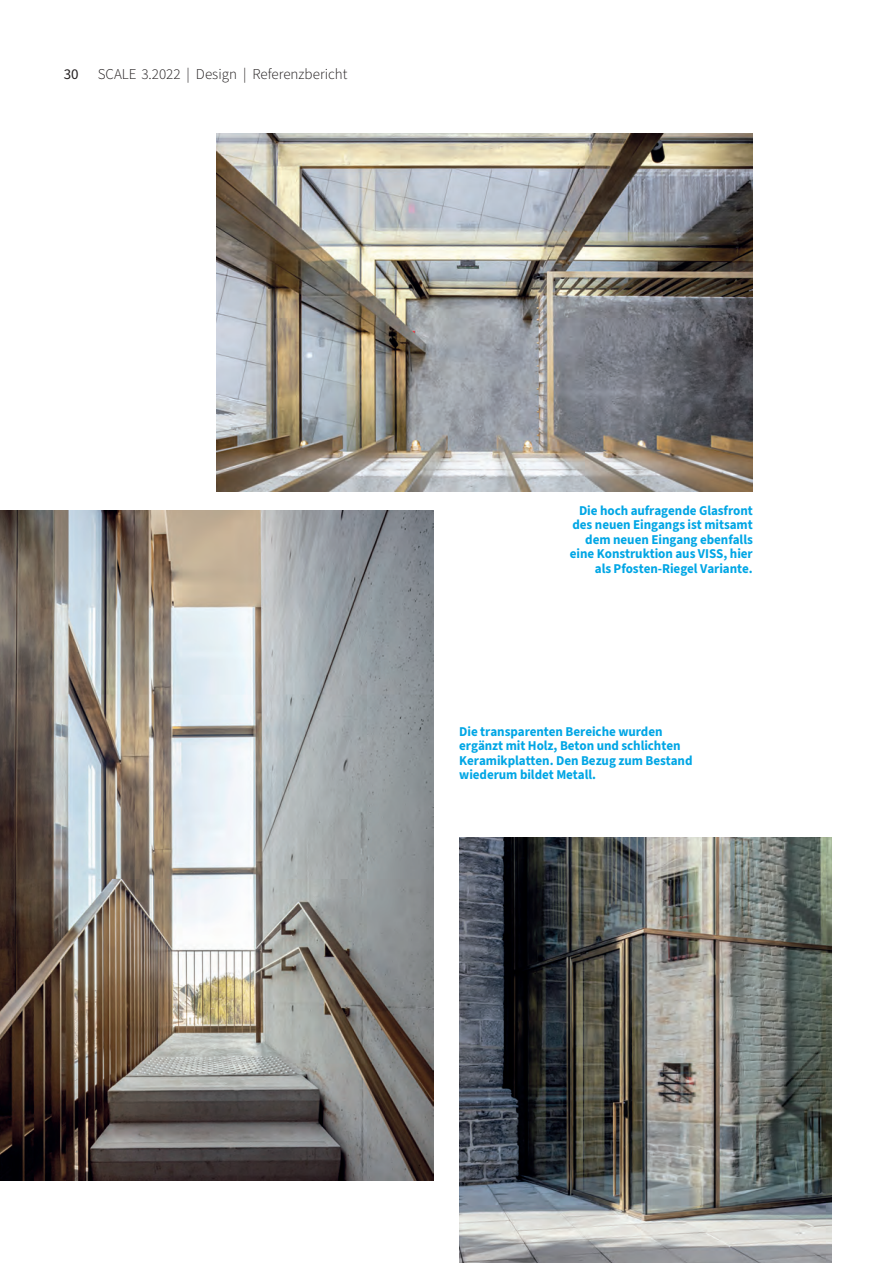
<style>
.page{position:relative;width:893px;height:1263px;background:#fff}
.page>*{position:absolute;margin:0;border:0;box-sizing:border-box;transform-origin:0 0}
.t1{font:300 15px "Source Sans 3";color:#231f20}
.t2{font:15px "Source Sans 3";color:#231f20}
.t3{font:700 13.5px/14.4px "Source Sans 3";letter-spacing:-.005em;color:#00a6e5}
</style>
<div class="page">
<img style="left:0;top:511px;width:434px;height:669px">
<img style="left:217px;top:134px;width:536px;height:357px">
<img style="left:459px;top:838px;width:372px;height:425px">
<p class="t2" style="left:64px;top:64px;width:16px">30</p>
<p class="t1" style="left:98px;top:64px;width:251px">SCALE 3.2022 | Design | Referenzbericht</p>
<p class="t3" style="left:570px;top:504px;width:184px;text-align:right">Die hoch aufragende Glasfront des neuen Eingangs ist mitsamt dem neuen Eingang ebenfalls eine Konstruktion aus VISS, hier als Pfosten-Riegel Variante.</p>
<p class="t3" style="left:459px;top:724px;width:235px">Die transparenten Bereiche wurden ergänzt mit Holz, Beton und schlichten Keramikplatten. Den Bezug zum Bestand wiederum bildet Metall.</p>
</div>
